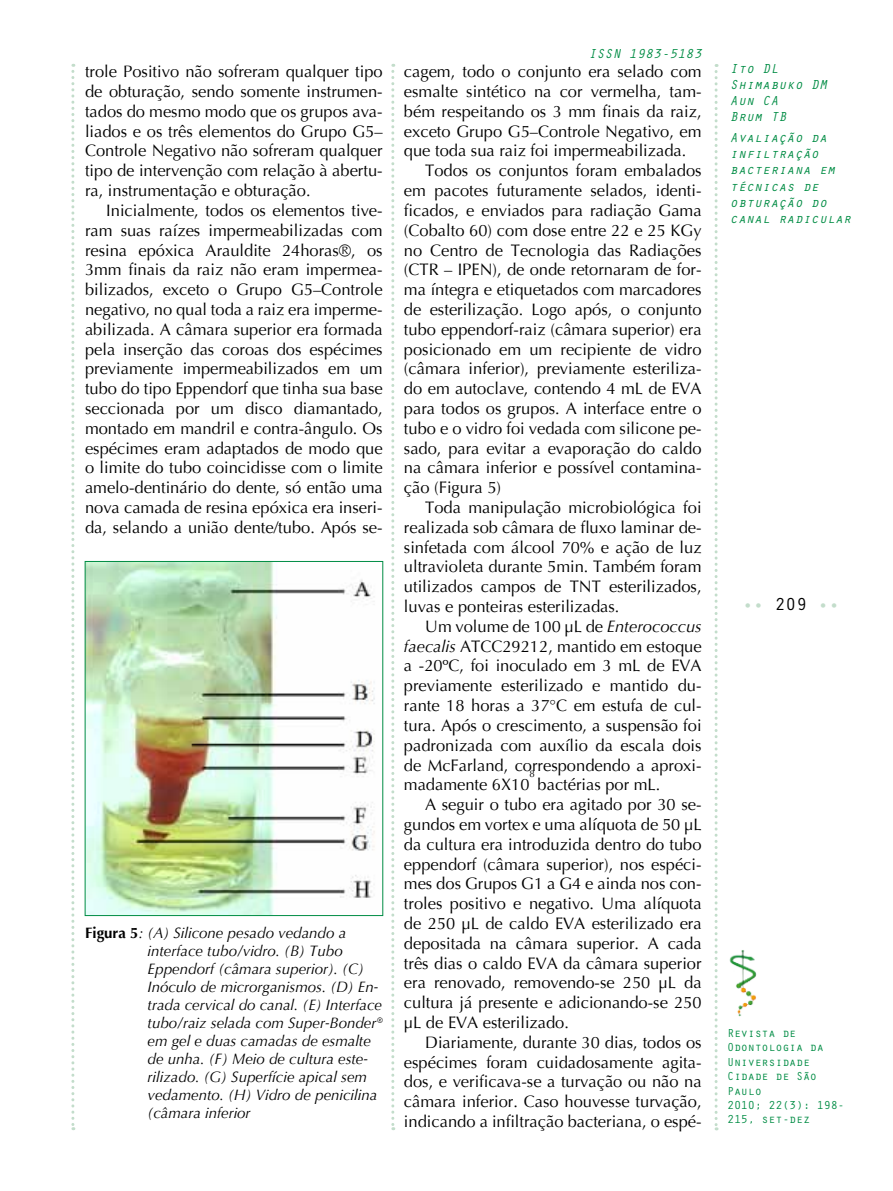
<style>
.page{position:relative;width:893px;height:1191px;background:#fff}
.page>*{position:absolute;margin:0;border:0;box-sizing:border-box;transform-origin:0 0}
.t1{font:18px "Orator Std";color:#c3ddcb}
.t2{font:16.5px/19.8px "Optima";color:#000;text-align:justify}
.t3{font:italic 15px/18px "Optima";color:#000}
.t4{font:italic 13.5px/16.2px "Orator Std";color:#008c44}
.t5{font:12px/14.4px "Orator Std";letter-spacing:-.025em;color:#008c44}
.t6{font:9.6px "Optima";color:#000}
.s1{font-weight:700;font-style:normal}
.s2{font-style:italic}
.s3{color:#000}
</style>
<div class="page">
<svg style="left:715px;top:64px;width:3px;height:1066px"></svg>
<svg style="left:391px;top:64px;width:3px;height:1066px"></svg>
<svg style="left:71px;top:64px;width:3px;height:1066px"></svg>
<img style="left:729px;top:950px;width:27px;height:66px">
<img style="left:87px;top:563px;width:288px;height:351px">
<div style="left:85px;top:561px;width:298px;height:355px;border:1px solid #008c44"></div>
<p class="t2" style="left:85px;top:62px;width:299px">trole Positivo não sofreram qualquer tipo de obturação, sendo somente instrumen&shy;tados do mesmo modo que os grupos ava&shy;liados e os três elementos do Grupo G5– Controle Negativo não sofreram qualquer tipo de intervenção com relação à abertu&shy;ra, instrumentação e obturação.</p>
<p class="t2" style="left:85px;top:201px;width:299px;text-indent:21px">Inicialmente, todos os elementos tive&shy;ram suas raízes impermeabilizadas com resina epóxica Arauldite 24horas®, os 3mm finais da raiz não eram impermea&shy;bilizados, exceto o Grupo G5–Controle negativo, no qual toda a raiz era imperme&shy;abilizada. A câmara superior era formada pela inserção das coroas dos espécimes previamente impermeabilizados em um tubo do tipo Eppendorf que tinha sua base seccionada por um disco diamantado, montado em mandril e contra-ângulo. Os espécimes eram adaptados de modo que o limite do tubo coincidisse com o limite amelo-dentinário do dente, só então uma nova camada de resina epóxica era inseri&shy;da, selando a união dente/tubo. Após se-</p>
<p class="t3" style="left:148px;top:923px;width:236px;text-indent:-63px"><span class="s1">Figura 5</span>: (A) Silicone pesado vedando a interface tubo/vidro. (B) Tubo Eppendorf (câmara superior). (C)<br>Inóculo de microrganismos. (D) En&shy;trada cervical do canal. (E) Interface tubo/raiz selada com Super-Bonder® em gel e duas camadas de esmalte de unha. (F) Meio de cultura este&shy;rilizado. (G) Superfície apical sem vedamento. (H) Vidro de penicilina (câmara inferior</p>
<p class="t4" style="left:588px;top:45px;width:115px">ISSN 1983-5183</p>
<p class="t2" style="left:404px;top:62px;width:299px">cagem, todo o conjunto era selado com</p>
<p class="t2" style="left:404px;top:82px;width:299px">esmalte sintético na cor vermelha, tam-</p>
<p class="t2" style="left:404px;top:102px;width:299px">bém respeitando os 3 mm finais da raiz,</p>
<p class="t2" style="left:404px;top:121px;width:299px">exceto Grupo G5–Controle Negativo, em</p>
<p class="t2" style="left:404px;top:141px;width:284px">que toda sua raiz foi impermeabilizada.</p>
<p class="t2" style="left:425px;top:161px;width:278px">Todos os conjuntos foram embalados</p>
<p class="t2" style="left:404px;top:181px;width:299px">em pacotes futuramente selados, identi-</p>
<p class="t2" style="left:404px;top:201px;width:299px">ficados, e enviados para radiação Gama</p>
<p class="t2" style="left:404px;top:220px;width:299px">(Cobalto 60) com dose entre 22 e 25 KGy</p>
<p class="t2" style="left:404px;top:240px;width:299px">no Centro de Tecnologia das Radiações</p>
<p class="t2" style="left:404px;top:260px;width:299px">(CTR – IPEN), de onde retornaram de for-</p>
<p class="t2" style="left:404px;top:280px;width:299px">ma íntegra e etiquetados com marcadores</p>
<p class="t2" style="left:404px;top:300px;width:299px">de esterilização. Logo após, o conjunto</p>
<p class="t2" style="left:404px;top:319px;width:299px">tubo eppendorf-raiz (câmara superior) era</p>
<p class="t2" style="left:404px;top:339px;width:299px">posicionado em um recipiente de vidro</p>
<p class="t2" style="left:404px;top:359px;width:299px">(câmara inferior), previamente esteriliza-</p>
<p class="t2" style="left:404px;top:379px;width:299px">do em autoclave, contendo 4 mL de EVA</p>
<p class="t2" style="left:404px;top:399px;width:299px">para todos os grupos. A interface entre o</p>
<p class="t2" style="left:404px;top:418px;width:299px">tubo e o vidro foi vedada com silicone pe-</p>
<p class="t2" style="left:404px;top:438px;width:299px">sado, para evitar a evaporação do caldo</p>
<p class="t2" style="left:404px;top:458px;width:299px">na câmara inferior e possível contamina-</p>
<p class="t2" style="left:404px;top:478px;width:99px">ção (Figura 5)</p>
<p class="t2" style="left:425px;top:498px;width:278px">Toda manipulação microbiológica foi</p>
<p class="t2" style="left:404px;top:517px;width:299px">realizada sob câmara de fluxo laminar de-</p>
<p class="t2" style="left:404px;top:537px;width:299px">sinfetada com álcool 70% e ação de luz</p>
<p class="t2" style="left:404px;top:557px;width:299px">ultravioleta durante 5min. Também foram</p>
<p class="t2" style="left:404px;top:577px;width:299px">utilizados campos de TNT esterilizados,</p>
<p class="t2" style="left:404px;top:597px;width:217px">luvas e ponteiras esterilizadas.</p>
<p class="t2" style="left:425px;top:616px;width:278px">Um volume de 100 μL de <span class="s2">Enterococcus</span></p>
<p class="t2" style="left:404px;top:636px;width:299px"><span class="s2">faecalis</span> ATCC29212, mantido em estoque</p>
<p class="t2" style="left:404px;top:656px;width:299px">a -20ºC, foi inoculado em 3 mL de EVA</p>
<p class="t2" style="left:404px;top:676px;width:299px">previamente esterilizado e mantido du-</p>
<p class="t2" style="left:404px;top:696px;width:299px">rante 18 horas a 37°C em estufa de cul-</p>
<p class="t2" style="left:404px;top:715px;width:299px">tura. Após o crescimento, a suspensão foi</p>
<p class="t2" style="left:404px;top:735px;width:299px">padronizada com auxílio da escala dois</p>
<p class="t2" style="left:404px;top:755px;width:299px">de McFarland, correspondendo a aproxi-</p>
<p class="t2" style="left:404px;top:775px;width:127px">madamente 6X10</p>
<p class="t6" style="left:530px;top:768px;width:7px">8</p>
<p class="t2" style="left:538px;top:775px;width:124px">bactérias por mL.</p>
<p class="t2" style="left:425px;top:795px;width:278px">A seguir o tubo era agitado por 30 se-</p>
<p class="t2" style="left:404px;top:814px;width:299px">gundos em vortex e uma alíquota de 50 μL</p>
<p class="t2" style="left:404px;top:834px;width:299px">da cultura era introduzida dentro do tubo</p>
<p class="t2" style="left:404px;top:854px;width:299px">eppendorf (câmara superior), nos espéci-</p>
<p class="t2" style="left:404px;top:874px;width:299px">mes dos Grupos G1 a G4 e ainda nos con-</p>
<p class="t2" style="left:404px;top:894px;width:299px">troles positivo e negativo. Uma alíquota</p>
<p class="t2" style="left:404px;top:913px;width:299px">de 250 μL de caldo EVA esterilizado era</p>
<p class="t2" style="left:404px;top:933px;width:299px">depositada na câmara superior. A cada</p>
<p class="t2" style="left:404px;top:953px;width:299px">três dias o caldo EVA da câmara superior</p>
<p class="t2" style="left:404px;top:973px;width:299px">era renovado, removendo-se 250 μL da</p>
<p class="t2" style="left:404px;top:993px;width:299px">cultura já presente e adicionando-se 250</p>
<p class="t2" style="left:404px;top:1012px;width:167px">μL de EVA esterilizado.</p>
<p class="t2" style="left:425px;top:1032px;width:278px">Diariamente, durante 30 dias, todos os</p>
<p class="t2" style="left:404px;top:1052px;width:299px">espécimes foram cuidadosamente agita-</p>
<p class="t2" style="left:404px;top:1072px;width:299px">dos, e verificava-se a turvação ou não na</p>
<p class="t2" style="left:404px;top:1092px;width:299px">câmara inferior. Caso houvesse turvação,</p>
<p class="t2" style="left:404px;top:1111px;width:299px">indicando a infiltração bacteriana, o espé-</p>
<p class="t4" style="left:730px;top:60px;width:99px">Ito DL<br>Shimabuko DM<br>Aun CA<br>Brum TB</p>
<p class="t4" style="left:730px;top:129px;width:123px">Avaliação da infiltração bacteriana em técnicas de obturação do canal radicular</p>
<p class="t1" style="left:742px;top:591px;width:99px">•• <span class="s3">209</span> ••</p>
<p class="t5" style="left:727px;top:1025px;width:119px">Revista de<br>Odontologia da<br>Universidade<br>Cidade de São<br>Paulo<br>2010; 22(3): 198-<br>215, set-dez</p>
</div>
